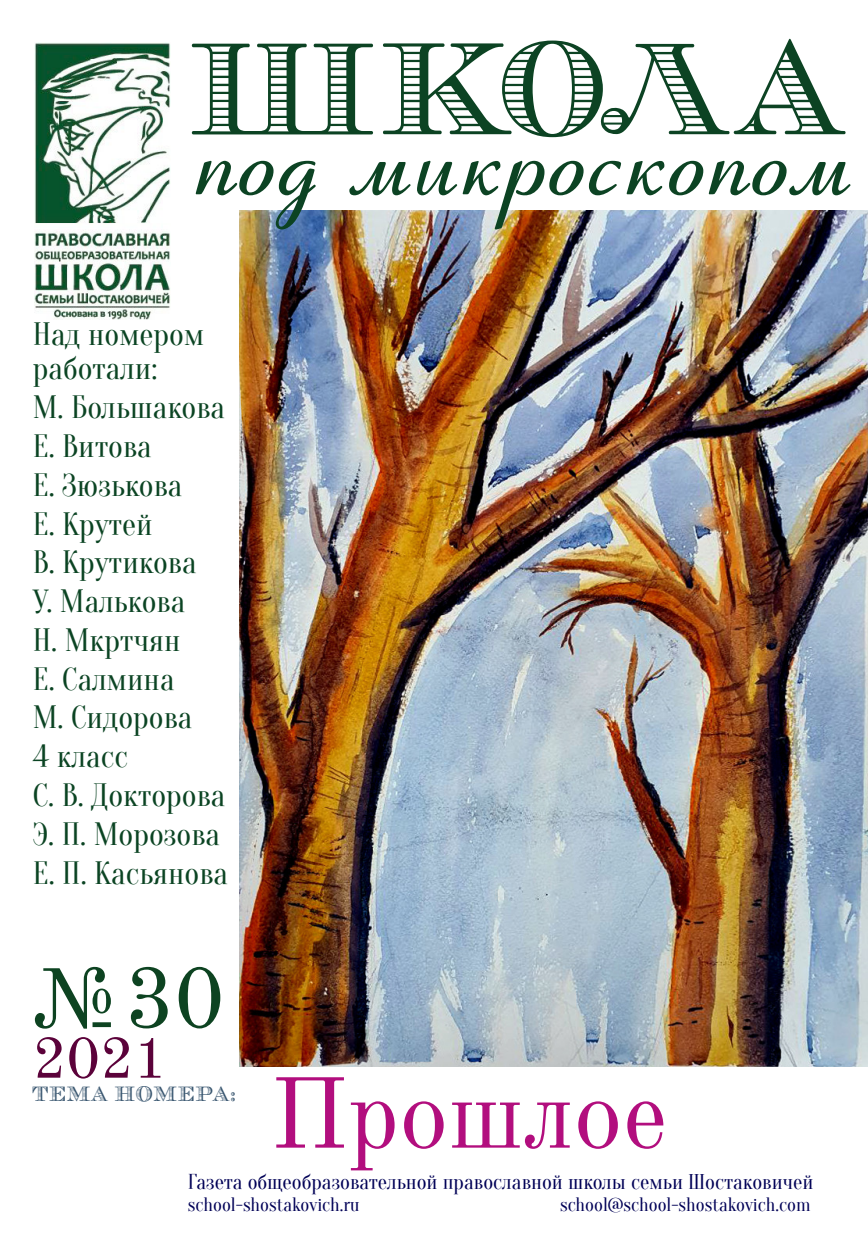
<style>
.page{position:relative;width:868px;height:1234px;background:#fff}
.page>*{position:absolute;margin:0;border:0;box-sizing:border-box;transform-origin:0 0}
.t1{font:141.3px "Coronet";color:#0c4323}
.t2{font:123.6px "Vizit";letter-spacing:-.02em;color:#0c4323}
.t3{font:98.85px "Old Standard";color:#b20e7e}
.t4{font:85.95px "Old Standard";color:#0d4321}
.t5{font:57.9px "Old Standard";color:#5b023a}
.t6{font:31.5px/34.5px "Oranienbaum";color:#0b4423}
.t7{font:21px "Oranienbaum";color:#000156}
.he_hbrf{font:19.5px "Vizit";color:#35536d}
.t8{font:18.9px "Oranienbaum";color:#000156}
</style>
<div class="page">
<img style="left:34px;top:43px;width:137px;height:276px">
<img style="left:239px;top:210px;width:628px;height:856px">
<p class="t2" style="left:187px;top:14px;width:660px">школа</p>
<p class="t1" style="left:178px;top:60px;width:660px">под микроскопом</p>
<p class="t6" style="left:33px;top:317px;width:173px">Над номером работали:</p>
<p class="t6" style="left:33px;top:391px;width:194px">М. Большакова</p>
<p class="t6" style="left:33px;top:429px;width:121px">Е. Витова</p>
<p class="t6" style="left:33px;top:468px;width:151px">Е. Зюзькова</p>
<p class="t6" style="left:33px;top:507px;width:121px">Е. Крутей</p>
<p class="t6" style="left:33px;top:546px;width:165px">В. Крутикова</p>
<p class="t6" style="left:33px;top:584px;width:154px">У. Малькова</p>
<p class="t6" style="left:33px;top:623px;width:149px">Н. Мкртчян</p>
<p class="t6" style="left:33px;top:662px;width:143px">Е. Салмина</p>
<p class="t6" style="left:33px;top:701px;width:161px">М. Сидорова</p>
<p class="t6" style="left:33px;top:739px;width:97px">4 класс</p>
<p class="t6" style="left:33px;top:778px;width:194px">С. В. Докторова</p>
<p class="t6" style="left:33px;top:817px;width:189px">Э. П. Морозова</p>
<p class="t6" style="left:33px;top:856px;width:197px">Е. П. Касьянова</p>
<p class="t4" style="left:33px;top:944px;width:193px">№30</p>
<p class="t5" style="left:33px;top:1022px;width:136px">2021</p>
<p class="he_hbrf" style="left:32px;top:1081px;width:206px">Тема номера:</p>
<p class="t3" style="left:270px;top:1053px;width:399px">Прошлое</p>
<p class="t7" style="left:188px;top:1169px;width:627px">Газета общеобразовательной православной школы семьи Шостаковичей</p>
<p class="t8" style="left:188px;top:1194px;width:173px">school-shostakovich.ru</p>
<p class="t8" style="left:560px;top:1194px;width:252px">school@school-shostakovich.com</p>
</div>
